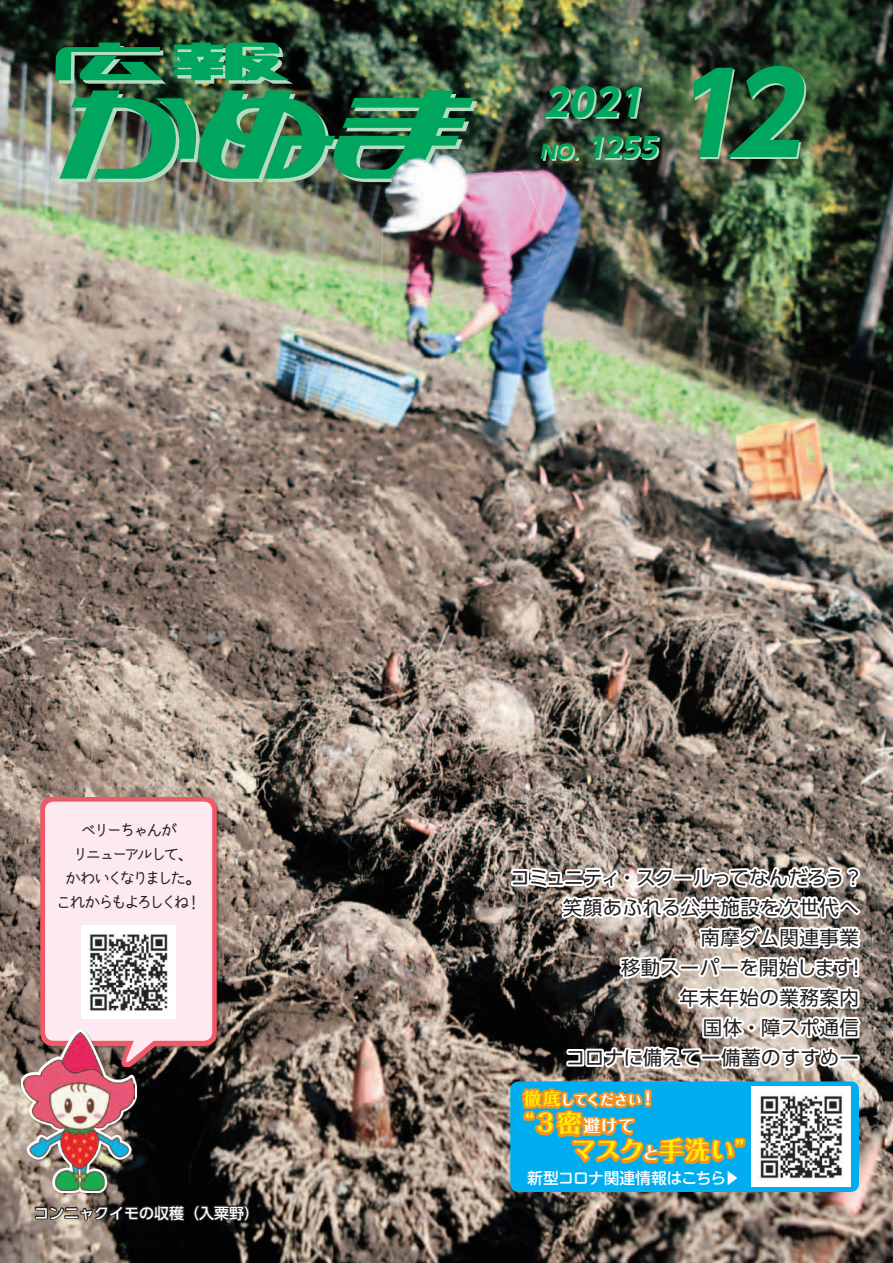
<style>
.page{position:relative;width:893px;height:1263px;background:#fff}
.page>*{position:absolute;margin:0;border:0;box-sizing:border-box;transform-origin:0 0}
.t1{font:italic 700 111.15px "UD Shin Go Pro";color:#00a65d}
.t2{font:italic 700 37.95px "UD Shin Go Pro";color:#00a65d}
.t3{font:italic 700 27.45px "UD Shin Go Pro";color:#00a65d}
.t4{font:700 24.3px "Folk Pro";letter-spacing:.02em;color:#fff101}
.t5{font:19.5px/30px "UD Shin Go Pro";letter-spacing:.01em;color:#231f20;text-align:right}
.t6{font:19.5px "UD Shin Go Pro";letter-spacing:-.045em;color:#231f20}
.t7{font:700 19.5px "Folk Pro";color:#fff101}
.t8{font:italic 700 18.9px "UD Shin M Go Pro";color:#00a65d}
.t9{font:700 16.95px "Folk Pro";color:#fff}
.t10{font:16.5px/24px "komorebi gothic";letter-spacing:-.205em;color:#231f20}
.t11{font:16.5px "komorebi gothic";letter-spacing:-.235em;color:#231f20}
.t12{font:700 16.5px "Folk Pro";color:#fff}
.t13{font:500 15.75px "UD Shin M Go Pro";letter-spacing:-.03em;color:#fff}
.t14{font:500 15px "UD Shin Go Pro";color:#fff}
.t15{font:700 13.5px "Folk Pro";letter-spacing:.015em;color:#fff}
.s1{font-size:18.9px}
.s2{font-size:16.95px;color:#fff101}
.s3{font-size:24.3px;color:#fff101}
.s4{font-size:16.5px;color:#fff}
</style>
<div class="page">
<img style="left:0;top:0;width:893px;height:1263px">
<svg style="left:34px;top:1205px;width:32px;height:16px"></svg>
<div style="left:65px;top:1207px;width:13px;height:4px;border:2px solid #231f20"></div>
<div style="left:64px;top:1215px;width:15px;height:4px;border:2px solid #231f20"></div>
<svg style="left:79px;top:1198px;width:172px;height:25px;background:#272321"></svg>
<div style="left:510px;top:1081px;width:349px;height:111px;background:#00aeef;border-radius:9px"></div>
<img style="left:751px;top:1087px;width:99px;height:99px">
<svg style="left:522px;top:1088px;width:224px;height:76px"></svg>
<div style="left:40px;top:796px;width:180px;height:274px;background:#231f20;opacity:.5"></div>
<svg style="left:41px;top:797px;width:176px;height:270px;background:#bb535a"></svg>
<svg style="left:141px;top:1041px;width:19px;height:25px"></svg>
<div style="left:45px;top:801px;width:167px;height:240px;background:#fce9f1;border-radius:9px"></div>
<div style="left:20px;top:1029px;width:121px;height:167px;background:#231f20;opacity:.5"></div>
<svg style="left:21px;top:1030px;width:116px;height:163px"></svg>
<img style="left:23px;top:1032px;width:112px;height:159px">
<img style="left:509px;top:731px;width:355px;height:342px">
<div style="left:839px;top:1054px;width:21px;height:7px;border:4px solid #fff"></div>
<img style="left:82px;top:926px;width:93px;height:93px">
<img style="left:60px;top:90px;width:417px;height:92px">
<svg style="left:55px;top:43px;width:111px;height:41px;background:#298357"></svg>
<svg style="left:174px;top:43px;width:119px;height:41px;background:#279a63"></svg>
<svg style="left:543px;top:145px;width:36px;height:16px"></svg>
<svg style="left:695px;top:68px;width:111px;height:91px;background:#77947a"></svg>
<svg style="left:545px;top:87px;width:97px;height:32px;background:#697f6f"></svg>
<svg style="left:594px;top:137px;width:66px;height:23px;background:#6e8b76"></svg>
<p class="t2" style="left:543px;top:71px;width:112px">2021</p>
<p class="t3" style="left:540px;top:125px;width:126px"><span class="s1">NO</span> 1255</p>
<p class="t8" style="left:572px;top:136px;width:12px">.</p>
<p class="t1" style="left:669px;top:24px;width:164px">12</p>
<p class="t10" style="left:177px;top:818px;width:18px;text-indent:-97px">ベリーちゃんが、</p>
<p class="t10" style="left:72px;top:842px;width:109px">リニューアルして</p>
<p class="t10" style="left:64px;top:866px;width:138px">かわいくなりました。</p>
<p class="t11" style="left:55px;top:894px;width:136px">これからもよろしくね</p>
<p class="t10" style="left:185px;top:890px;width:18px">!</p>
<p class="t14" style="left:34px;top:1201px;width:226px">コンニャクイモの収穫（入粟野(</p>
<p class="t6" style="left:510px;top:862px;width:350px">コミュニティ・スクールってなんだろう ?</p>
<p class="t5" style="left:563px;top:892px;width:298px">笑顔あふれる公共施設を次世代へ</p>
<p class="t5" style="left:700px;top:922px;width:160px">南摩ダム関連事業</p>
<p class="t5" style="left:846px;top:952px;width:21px">!</p>
<p class="t5" style="left:566px;top:952px;width:295px">移動スーパーを開始します<br>年末年始の業務案内<br>国体・障スポ通信<br>コロナに備えてー備蓄のすすめー</p>
<p class="t15" style="left:524px;top:1088px;width:119px"><span class="s2">徹底</span>してください</p>
<p class="t12" style="left:558px;top:1112px;width:79px"><span class="s3">密</span>避けて</p>
<p class="t9" style="left:640px;top:1084px;width:19px">!</p>
<p class="t4" style="left:533px;top:1102px;width:26px">３</p>
<p class="t7" style="left:514px;top:1105px;width:21px">“</p>
<p class="t4" style="left:572px;top:1129px;width:164px">マスク<span class="s4">と</span>手洗い</p>
<p class="t7" style="left:735px;top:1132px;width:21px">“</p>
<p class="t13" style="left:527px;top:1165px;width:214px">新型コロナ関連情報はこちら▶</p>
</div>
